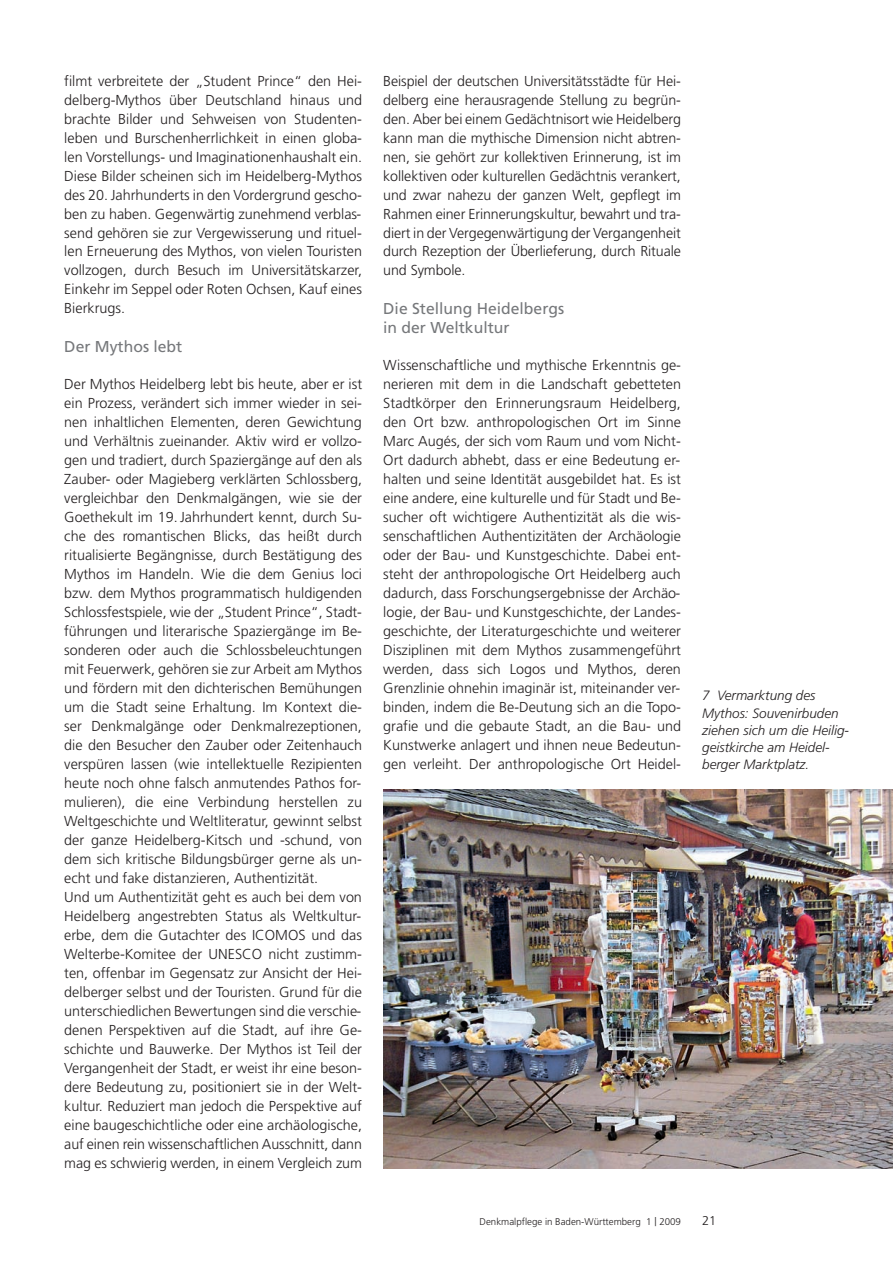
<style>
.page{position:relative;width:893px;height:1263px;background:#fff}
.page>*{position:absolute;margin:0;border:0;box-sizing:border-box;transform-origin:0 0}
.t1{font:15.75px/19px "Frutiger";color:#76787b}
.t2{font:300 14.4px/19px "Frutiger";color:#231f20;text-align:justify}
.t3{font:italic 300 13.5px/17.2px "Frutiger";color:#231f20}
.t4{font:300 12.75px "Frutiger";color:#231f20}
.t5{font:300 9.75px "Frutiger";color:#231f20}
.s1{font-size:12px}
</style>
<div class="page">
<img style="left:383px;top:789px;width:510px;height:379px">
<p class="t2" style="left:64px;top:72px;width:299px">filmt verbreitete der „Student Prince“ den Hei&shy;delberg-Mythos über Deutschland hinaus und brachte Bilder und Sehweisen von Studenten - leben und Burschenherrlichkeit in einen globa - len Vorstellungs- und Imaginationenhaushalt ein.<br>Diese Bilder scheinen sich im Heidelberg-Mythos des 20. Jahrhunderts in den Vordergrund gescho&shy;ben zu haben. Gegenwärtig zunehmend verblas&shy;send gehören sie zur Vergewisserung und rituel&shy;len Erneuerung des Mythos, von vielen Touristen vollzogen, durch Besuch im Universitätskarzer, Einkehr im Seppel oder Roten Ochsen, Kauf eines Bierkrugs.</p>
<p class="t1" style="left:64px;top:338px;width:120px">Der Mythos lebt</p>
<p class="t2" style="left:64px;top:376px;width:299px;text-align:left">Der Mythos Heidelberg lebt bis heute, aber er ist ein Prozess, verändert sich immer wieder in sei&shy;nen inhaltlichen Elementen, deren Gewichtung und Verhältnis zueinander. Aktiv wird er vollzo&shy;gen und tradiert, durch Spaziergänge auf den als Zauber- oder Magieberg verklärten Schlossberg, vergleichbar den Denkmalgängen, wie sie der Goethekult im 19. Jahrhundert kennt, durch Su&shy;che des romantischen Blicks, das heißt durch ritualisierte Begängnisse, durch Bestätigung des Mythos im Handeln. Wie die dem Genius loci bzw. dem Mythos programmatisch huldigenden Schlossfestspiele, wie der „Student Prince“, Stadt&shy;führungen und literarische Spaziergänge im Be&shy;sonderen oder auch die Schlossbeleuchtungen mit Feuerwerk, gehören sie zur Arbeit am Mythos und fördern mit den dichterischen Bemühungen um die Stadt seine Erhaltung. Im Kontext die&shy;ser Denkmalgänge oder Denkmalrezeptionen, die den Besucher den Zauber oder Zeitenhauch verspüren lassen (wie intellektuelle Rezipienten heute noch ohne falsch anmutendes Pathos for&shy;mulieren), die eine Verbindung herstellen zu Weltgeschichte und Weltliteratur, gewinnt selbst der ganze Heidelberg-Kitsch und -schund, von dem sich kritische Bildungsbürger gerne als un&shy;echt und fake distanzieren, Authentizität.<br>Und um Authentizität geht es auch bei dem von Heidelberg angestrebten Status als Weltkultur&shy;erbe, dem die Gutachter des ICOMOS und das Welterbe-Komitee der UNESCO nicht zustimm&shy;ten, offenbar im Gegensatz zur Ansicht der Hei&shy;delberger selbst und der Touristen. Grund für die unterschiedlichen Bewertungen sind die verschie&shy;denen Perspektiven auf die Stadt, auf ihre Ge&shy;schichte und Bauwerke. Der Mythos ist Teil der Vergangenheit der Stadt, er weist ihr eine beson&shy;dere Bedeutung zu, positioniert sie in der Welt&shy;kultur. Reduziert man jedoch die Perspektive auf eine baugeschichtliche oder eine archäologische, auf einen rein wissenschaftlichen Ausschnitt, dann mag es schwierig werden, in einem Vergleich zum</p>
<p class="t2" style="left:383px;top:72px;width:299px">Beispiel der deutschen Universitätsstädte für Hei&shy;delberg eine herausragende Stellung zu begrün&shy;den. Aber bei einem Gedächtnisort wie Heidelberg kann man die mythische Dimension nicht abtren&shy;nen, sie gehört zur kollektiven Erinnerung, ist im kollektiven oder kulturellen Gedächtnis verankert, und zwar nahezu der ganzen Welt, gepflegt im Rahmen einer Erinnerungskultur, bewahrt und tra&shy;diert in der Vergegenwärtigung der Vergangenheit durch Rezeption der Überlieferung, durch Rituale und Symbole.</p>
<p class="t1" style="left:383px;top:300px;width:182px">Die Stellung Heidelbergs in der Weltkultur</p>
<p class="t2" style="left:383px;top:357px;width:299px">Wissenschaftliche und mythische Erkenntnis ge&shy;nerieren mit dem in die Landschaft gebetteten Stadtkörper den Erinnerungsraum Heidelberg, den Ort bzw. anthropologischen Ort im Sinne Marc Augés, der sich vom Raum und vom Nicht-Ort dadurch abhebt, dass er eine Bedeutung er&shy;halten und seine Identität ausgebildet hat. Es ist eine andere, eine kulturelle und für Stadt und Be&shy;sucher oft wichtigere Authentizität als die wis&shy;senschaftlichen Authentizitäten der Archäologie oder der Bau- und Kunstgeschichte. Dabei ent&shy;steht der anthropologische Ort Heidelberg auch dadurch, dass Forschungsergebnisse der Archäo&shy;logie, der Bau- und Kunstgeschichte, der Landes&shy;geschichte, der Literaturgeschichte und weiterer Disziplinen mit dem Mythos zusammengeführt werden, dass sich Logos und Mythos, deren Grenzlinie ohnehin imaginär ist, miteinander ver&shy;binden, indem die Be-Deutung sich an die Topo&shy;grafie und die gebaute Stadt, an die Bau- und Kunstwerke anlagert und ihnen neue Bedeutun&shy;gen verleiht. Der anthropologische Ort Heidel-</p>
<p class="t3" style="left:702px;top:688px;width:148px">7 Vermarktung des<br>Mythos: Souvenirbuden ziehen sich um die Heilig&shy;geistkirche am Heidel&shy;berger Marktplatz.</p>
<p class="t5" style="left:479px;top:1217px;width:203px">Denkmalpflege in Baden-Württemberg 1 <span class="s1">|</span> 2009</p>
<p class="t4" style="left:702px;top:1215px;width:16px">21</p>
</div>
